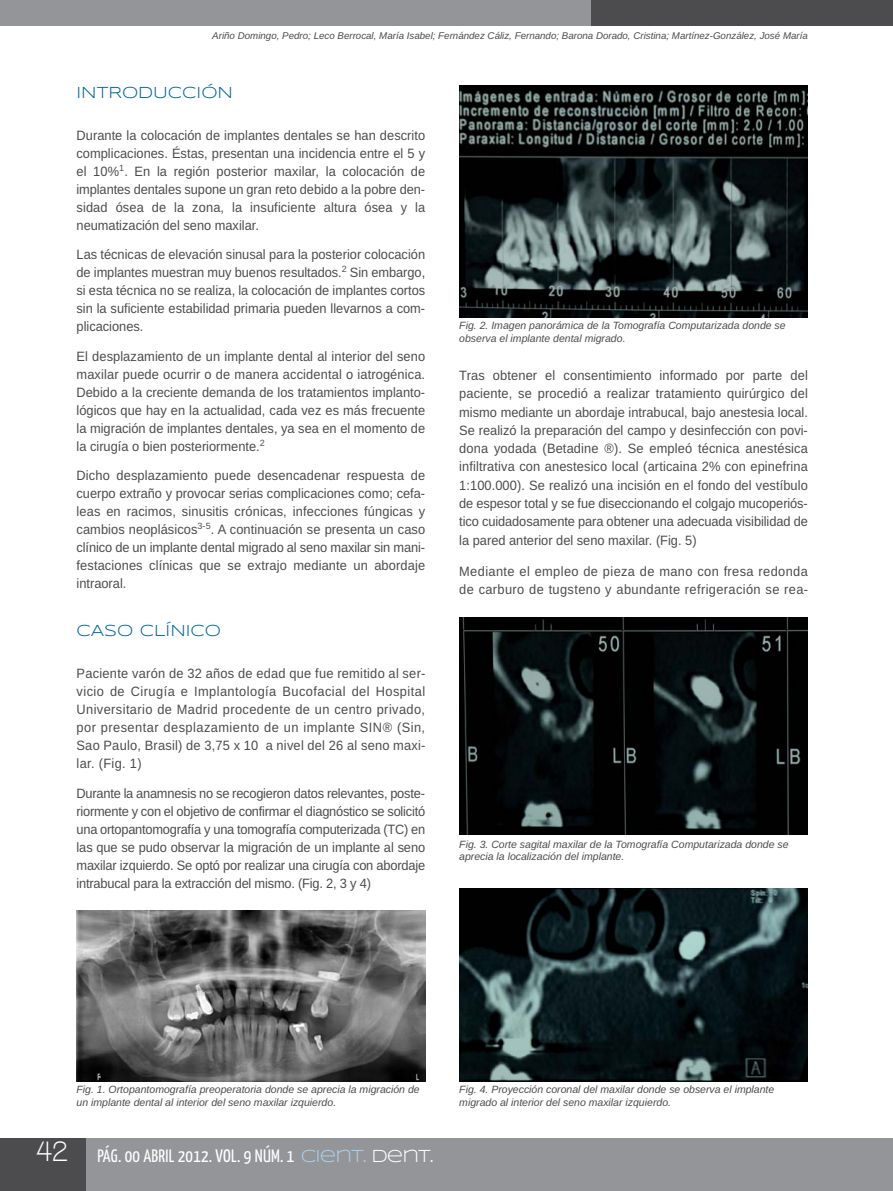
<style>
.page{position:relative;width:893px;height:1191px;background:#fff}
.page>*{position:absolute;margin:0;border:0;box-sizing:border-box;transform-origin:0 0}
.t1{font:18px "Yanone Kaffeesatz";letter-spacing:.015em;color:#fff}
.t2{font:16.5px "Syncopate";color:#00649d}
.t3{font:13.5px/18px "Arimo";color:#4c4c4e;text-align:justify;scale:.95 1}
.t4{font:13.5px/18.3px "Arimo";letter-spacing:.03em;color:#4c4c4e;scale:.95 1}
.t5{font:italic 10.5px/12.6px "Arimo";color:#4c4c4e}
.t6{font:italic 9.75px "Arimo";color:#4c4c4e}
.s1{font-family:"Walkway";font-weight:700;font-size:30px}
.s2{font-family:"Syncopate";color:#acd0ec}
.s3{font-family:"Syncopate"}
</style>
<div class="page">
<div style="left:0;top:1138px;width:893px;height:53px;background:#939598"></div>
<div style="left:0;top:0;width:599px;height:25px;background:#939598"></div>
<div style="left:591px;top:0;width:302px;height:25px;background:#4c4c4e"></div>
<div style="left:0;top:1138px;width:85px;height:53px;background:#4c4c4e"></div>
<img style="left:77px;top:910px;width:348px;height:171px">
<img style="left:459px;top:85px;width:349px;height:232px">
<img style="left:459px;top:617px;width:349px;height:218px">
<img style="left:459px;top:888px;width:349px;height:193px">
<p class="t6" style="left:212px;top:32px;width:597px">Ariño Domingo, Pedro; Leco Berrocal, María Isabel; Fernández Cáliz, Fernando; Barona Dorado, Cristina; Martínez-González, José María</p>
<p class="t2" style="left:77px;top:82px;width:158px">INTRODUCCIÓN</p>
<p class="t3" style="left:77px;top:127px;width:368px">Durante la colocación de implantes dentales se han descrito complicaciones. Éstas, presentan una incidencia entre el 5 y el 10%<sup>1</sup>. En la región posterior maxilar, la colocación de implantes dentales supone un gran reto debido a la pobre den&shy;sidad ósea de la zona, la insuficiente altura ósea y la neumatización del seno maxilar.</p>
<p class="t3" style="left:77px;top:247px;width:369px">Las técnicas de elevación sinusal para la posterior colocación de implantes muestran muy buenos resultados.<sup>2</sup> Sin embargo, si esta técnica no se realiza, la colocación de implantes cortos sin la suficiente estabilidad primaria pueden llevarnos a com&shy;plicaciones.</p>
<p class="t3" style="left:77px;top:348px;width:368px">El desplazamiento de un implante dental al interior del seno maxilar puede ocurrir o de manera accidental o iatrogénica.<br>Debido a la creciente demanda de los tratamientos implanto&shy;lógicos que hay en la actualidad, cada vez es más frecuente la migración de implantes dentales, ya sea en el momento de la cirugía o bien posteriormente.<sup>2</sup></p>
<p class="t3" style="left:77px;top:467px;width:368px">Dicho desplazamiento puede desencadenar respuesta de cuerpo extraño y provocar serias complicaciones como; cefa&shy;leas en racimos, sinusitis crónicas, infecciones fúngicas y cambios neoplásicos<sup>3-5</sup>. A continuación se presenta un caso clínico de un implante dental migrado al seno maxilar sin mani&shy;festaciones clínicas que se extrajo mediante un abordaje intraoral.</p>
<p class="t2" style="left:77px;top:620px;width:146px">CASO CLÍNICO</p>
<p class="t3" style="left:77px;top:665px;width:369px">Paciente varón de 32 años de edad que fue remitido al ser&shy;vicio de Cirugía e Implantología Bucofacial del Hospital Universitario de Madrid procedente de un centro privado, por presentar desplazamiento de un implante SIN® (Sin, Sao Paulo, Brasil) de 3,75 x 10 a nivel del 26 al seno maxi&shy;lar. (Fig. 1)</p>
<p class="t3" style="left:77px;top:785px;width:368px">Durante la anamnesis no se recogieron datos relevantes, poste&shy;riormente y con el objetivo de confirmar el diagnóstico se solicitó una ortopantomografía y una tomografía computerizada (TC) en las que se pudo observar la migración de un implante al seno maxilar izquierdo. Se optó por realizar una cirugía con abordaje intrabucal para la extracción del mismo. (Fig. 2, 3 y 4)</p>
<p class="t5" style="left:459px;top:320px;width:328px">Fig. 2. Imagen panorámica de la Tomografía Computarizada donde se observa el implante dental migrado.</p>
<p class="t3" style="left:459px;top:367px;width:368px">Tras obtener el consentimiento informado por parte del paciente, se procedió a realizar tratamiento quirúrgico del mismo mediante un abordaje intrabucal, bajo anestesia local.<br>Se realizó la preparación del campo y desinfección con povi&shy;dona yodada (Betadine ®). Se empleó técnica anestésica infiltrativa con anestesico local (articaina 2% con epinefrina 1:100.000). Se realizó una incisión en el fondo del vestíbulo de espesor total y se fue diseccionando el colgajo mucoperiós&shy;tico cuidadosamente para obtener una adecuada visibilidad de la pared anterior del seno maxilar. (Fig. 5)</p>
<p class="t4" style="left:459px;top:563px;width:369px">Mediante el empleo de pieza de mano con fresa redonda de carburo de tugsteno y abundante refrigeración se rea-</p>
<p class="t5" style="left:459px;top:838px;width:331px">Fig. 3. Corte sagital maxilar de la Tomografía Computarizada donde se aprecia la localización del implante.</p>
<p class="t5" style="left:77px;top:1084px;width:345px">Fig. 1. Ortopantomografía preoperatoria donde se aprecia la migración de un implante dental al interior del seno maxilar izquierdo.</p>
<h1 class="t1" style="left:37px;top:1149px;width:398px"><span class="s1">42</span> PÁG. 00 ABRIL 2012. VOL. 9 NÚM. 1 <span class="s2">CIENT.</span> <span class="s3">DENT.</span></h1>
<p class="t5" style="left:459px;top:1084px;width:317px">Fig. 4. Proyección coronal del maxilar donde se observa el implante migrado al interior del seno maxilar izquierdo.</p>
</div>
